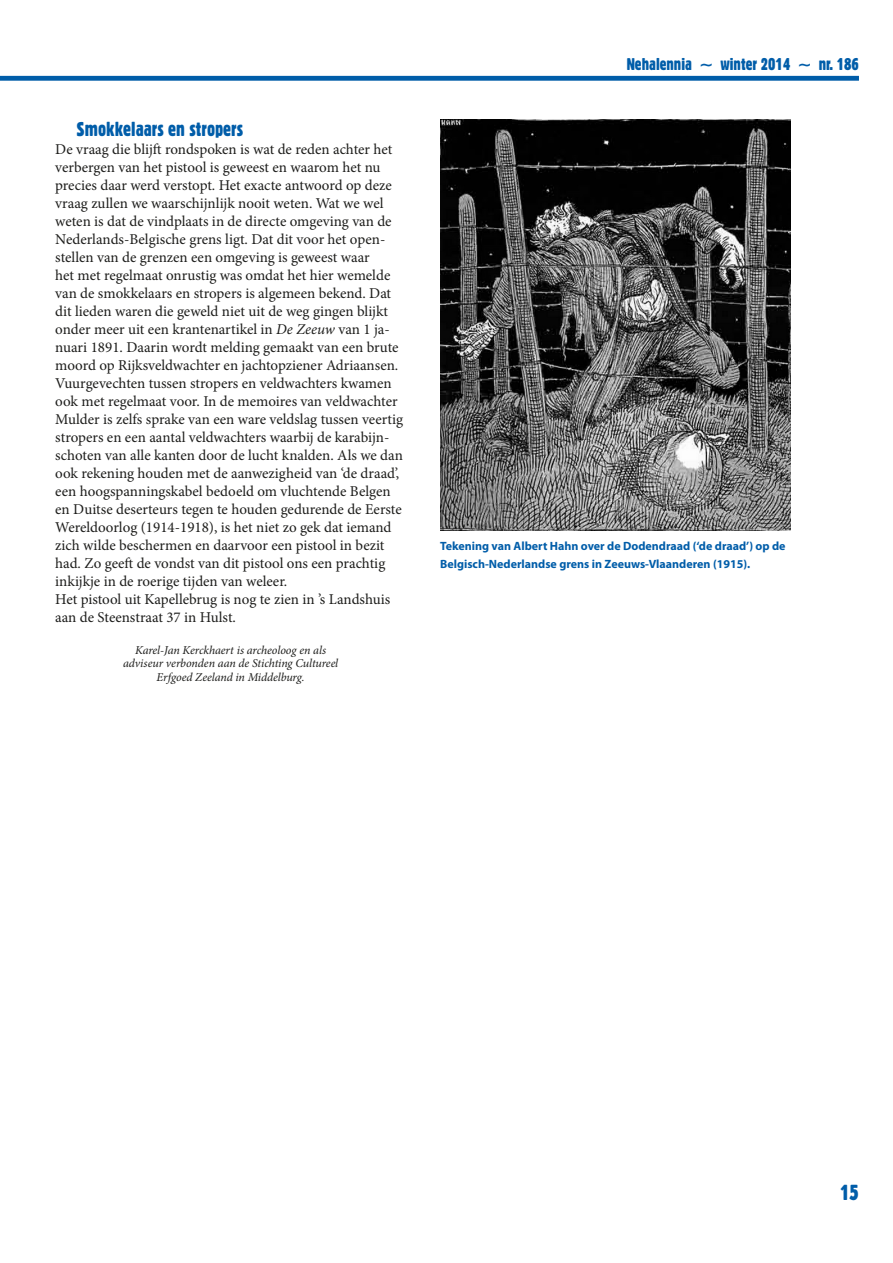
<style>
.page{position:relative;width:893px;height:1263px;background:#fff}
.page>*{position:absolute;margin:0;border:0;box-sizing:border-box;transform-origin:0 0}
.t1{font:21px "Gothic 821 Condensed BT";color:#005da9}
.t2{font:19.5px "Gothic 821 Condensed BT";color:#005da9}
.t3{font:16.5px "Gothic 821 Condensed BT";color:#005da9}
.t4{font:15px/18px "Minion Pro";color:#1d1d1b}
.t5{font:italic 12px/13.5px "Minion Pro";letter-spacing:-.01em;color:#1d1d1b;text-align:center}
.t6{font:700 12px/18px "Myriad Pro";color:#005da9}
.s1{font-style:italic}
</style>
<div class="page">
<div style="left:0;top:76px;width:859px;height:5px;background:#005da9"></div>
<img style="left:440px;top:119px;width:351px;height:411px">
<h2 class="t2" style="left:77px;top:117px;width:168px">Smokkelaars en stropers</h2>
<p class="t4" style="left:55px;top:140px;width:349px">De vraag die blijft rondspoken is wat de reden achter het verbergen van het pistool is geweest en waarom het nu precies daar werd verstopt. Het exacte antwoord op deze vraag zullen we waarschijnlijk nooit weten. Wat we wel weten is dat de vindplaats in de directe omgeving van de Nederlands-Belgische grens ligt. Dat dit voor het open&shy;stellen van de grenzen een omgeving is geweest waar<br>het met regelmaat onrustig was omdat het hier wemelde van de smokkelaars en stropers is algemeen bekend. Dat dit lieden waren die geweld niet uit de weg gingen blijkt onder meer uit een krantenartikel in <span class="s1">De Zeeuw</span> van 1 ja&shy;nuari 1891. Daarin wordt melding gemaakt van een brute moord op Rijksveldwachter en jachtopziener Adriaansen.<br>Vuurgevechten tussen stropers en veldwachters kwamen ook met regelmaat voor. In de memoires van veldwachter Mulder is zelfs sprake van een ware veldslag tussen veertig stropers en een aantal veldwachters waarbij de karabijn&shy;schoten van alle kanten door de lucht knalden. Als we dan ook rekening houden met de aanwezigheid van ‘de draad’, een hoogspanningskabel bedoeld om vluchtende Belgen en Duitse deserteurs tegen te houden gedurende de Eerste Wereldoorlog (1914-1918), is het niet zo gek dat iemand zich wilde beschermen en daarvoor een pistool in bezit had. Zo geeft de vondst van dit pistool ons een prachtig inkijkje in de roerige tijden van weleer.<br>Het pistool uit Kapellebrug is nog te zien in ’s Landshuis aan de Steenstraat 37 in Hulst.</p>
<p class="t5" style="left:123px;top:643px;width:217px">Karel-Jan Kerckhaert is archeoloog en als adviseur verbonden aan de Stichting Cultureel<br>Erfgoed Zeeland in Middelburg.</p>
<p class="t3" style="left:627px;top:54px;width:234px">Nehalennia ~ winter 2014 ~ nr. 186</p>
<p class="t6" style="left:440px;top:537px;width:347px">Tekening van Albert Hahn over de Dodendraad (‘de draad’) op de<br>Belgisch-Nederlandse grens in Zeeuws-Vlaanderen (1915).</p>
<h1 class="t1" style="left:840px;top:1179px;width:20px">15</h1>
</div>
